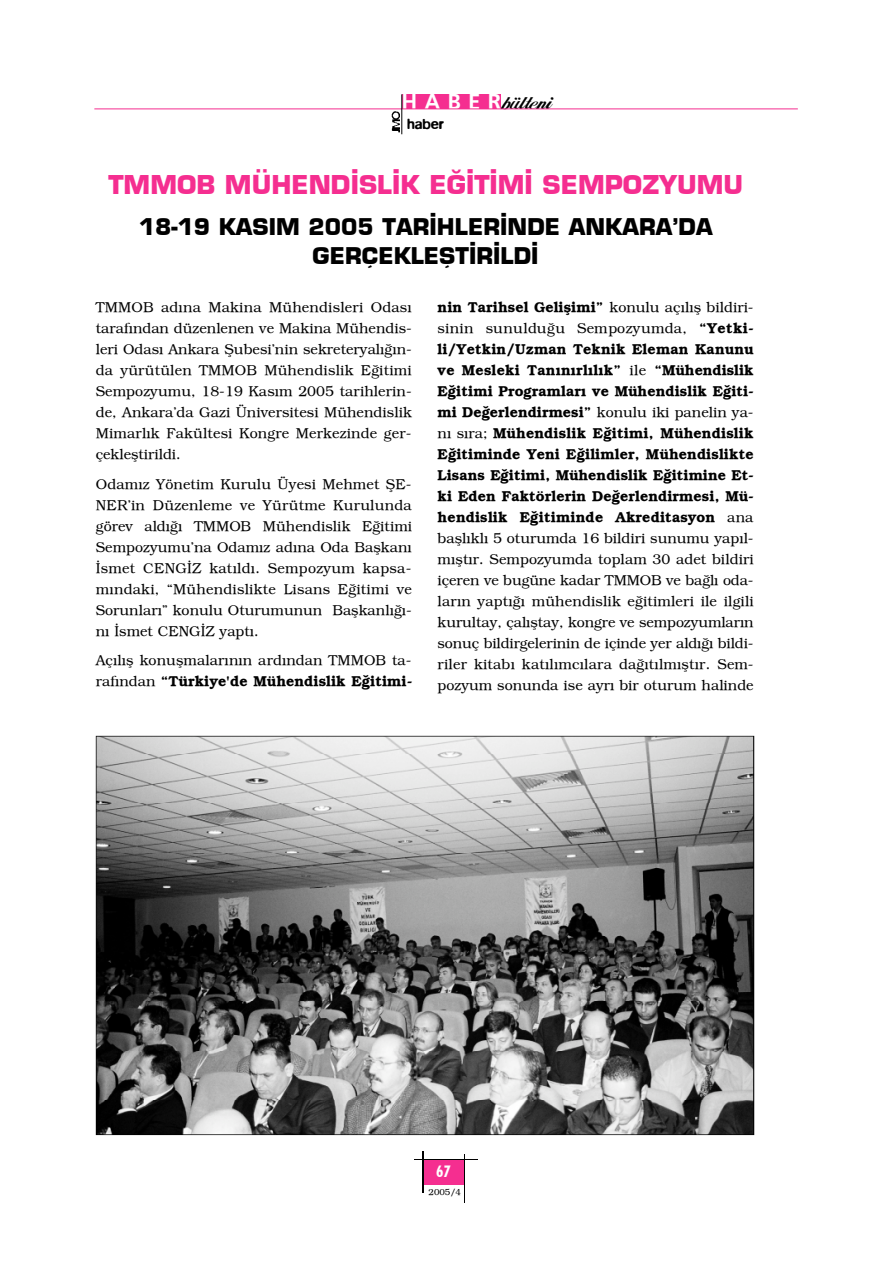
<style>
.page{position:relative;width:893px;height:1263px;background:#fff}
.page>*{position:absolute;margin:0;border:0;box-sizing:border-box;transform-origin:0 0}
.t1{font:700 27px "Eurostile";color:#f52e90}
.t2{font:700 24px/28.8px "Eurostile";color:#000;text-align:center}
.t3{font:21px "Alice Script";color:#000}
.t4{font:500 15px "Blur";color:#000}
.t5{font:700 condensed 15px "Futura";color:#fff}
.t6{font:14.25px/21px "Bookman";letter-spacing:.005em;color:#000;text-align:justify}
.t7{font:8.7px "Bookman";color:#000}
.s1{font-family:"Frugal Sans";font-weight:700;font-size:22.5px;color:#fff}
.s2{font-weight:700}
</style>
<div class="page">
<div style="left:422px;top:1160px;width:42px;height:24px;background:#f52e90"></div>
<hr style="left:464px;top:1154px;width:1px;height:49px;background:#000">
<hr style="left:414px;top:1160px;width:64px;height:1px;background:#000">
<svg style="left:391px;top:112px;width:9px;height:20px"></svg>
<div style="left:402px;top:94px;width:98px;height:15px;background:#f52e90"></div>
<hr style="left:94px;top:109px;width:703px;height:1px;background:#f52e90">
<hr style="left:401px;top:94px;width:1px;height:40px;background:#000">
<hr style="left:422px;top:1151px;width:1px;height:41px;background:#000">
<svg style="left:96px;top:736px;width:658px;height:399px;background:#818181"></svg>
<h3 class="t3" style="left:401px;top:89px;width:150px"><span class="s1">H A B E R</span>bülteni</h3>
<p class="t4" style="left:407px;top:115px;width:39px">haber</p>
<h1 class="t1" style="left:108px;top:172px;width:636px">TMMOB MÜHEND‹SL‹K E⁄‹T‹M‹ SEMPOZYUMU</h1>
<h2 class="t2" style="left:139px;top:213px;width:575px">18-19 KASIM 2005 TAR‹HLER‹NDE ANKARA’DA<br>GERÇEKLEfiT‹R‹LD‹</h2>
<p class="t6" style="left:96px;top:297px;width:317px">TMMOB ad›na Makina Mühendisleri Odas› taraf›ndan düzenlenen ve Makina Mühendis&shy;leri Odas› Ankara fiubesi’nin sekreteryal›¤›n&shy;da yürütülen TMMOB Mühendislik E¤itimi Sempozyumu, 18-19 Kas›m 2005 tarihlerin&shy;de, Ankara’da Gazi Üniversitesi Mühendislik Mimarl›k Fakültesi Kongre Merkezinde ger&shy;çeklefltirildi.</p>
<p class="t6" style="left:96px;top:473px;width:318px">Odam›z Yönetim Kurulu Üyesi Mehmet fiE-NER’in Düzenleme ve Yürütme Kurulunda görev ald›¤› TMMOB Mühendislik E¤itimi Sempozyumu’na Odam›z ad›na Oda Baflkan› ‹smet CENG‹Z kat›ld›. Sempozyum kapsa&shy;m›ndaki, “Mühendislikte Lisans E¤itimi ve Sorunlar›” konulu Oturumunun Baflkanl›¤›- n› ‹smet CENG‹Z yapt›.</p>
<p class="t6" style="left:96px;top:650px;width:318px">Aç›l›fl konuflmalar›n›n ard›ndan TMMOB ta&shy;raf›ndan <span class="s2">“Türkiye'de Mühendislik E¤itimi-</span></p>
<p class="t6" style="left:437px;top:297px;width:317px"><span class="s2">nin Tarihsel Geliflimi”</span> konulu aç›l›fl bildiri&shy;sinin sunuldu¤u Sempozyumda, <span class="s2">“ Y e t k i&shy;li/Yetkin/Uzman Teknik Eleman Kanunu ve Mesleki Tan›n›rl›l›k”</span> ile <span class="s2">“Mühendislik E¤itimi Programlar› ve Mühendislik E¤iti&shy;mi De¤erlendirmesi”</span> konulu iki panelin ya&shy;n› s›ra; <span class="s2">Mühendislik E¤itimi, Mühendislik E¤itiminde Yeni E¤ilimler, Mühendislikte Lisans E¤itimi, Mühendislik E¤itimine Et&shy;ki Eden Faktörlerin De¤erlendirmesi, Mü&shy;hendislik E¤itiminde Akreditasyon</span> a n a bafll›kl› 5 oturumda 16 bildiri sunumu yap›l&shy;m›flt›r. Sempozyumda toplam 30 adet bildiri içeren ve bugüne kadar TMMOB ve ba¤l› oda&shy;lar›n yapt›¤› mühendislik e¤itimleri ile ilgili kurultay, çal›fltay, kongre ve sempozyumlar›n sonuç bildirgelerinin de içinde yer ald›¤› bildi&shy;riler kitab› kat›l›mc›lara da¤›t›lm›flt›r. Sem&shy;pozyum sonunda ise ayr› bir oturum halinde</p>
<p class="t5" style="left:436px;top:1162px;width:16px">67</p>
<p class="t7" style="left:428px;top:1187px;width:34px">2005/4</p>
</div>
